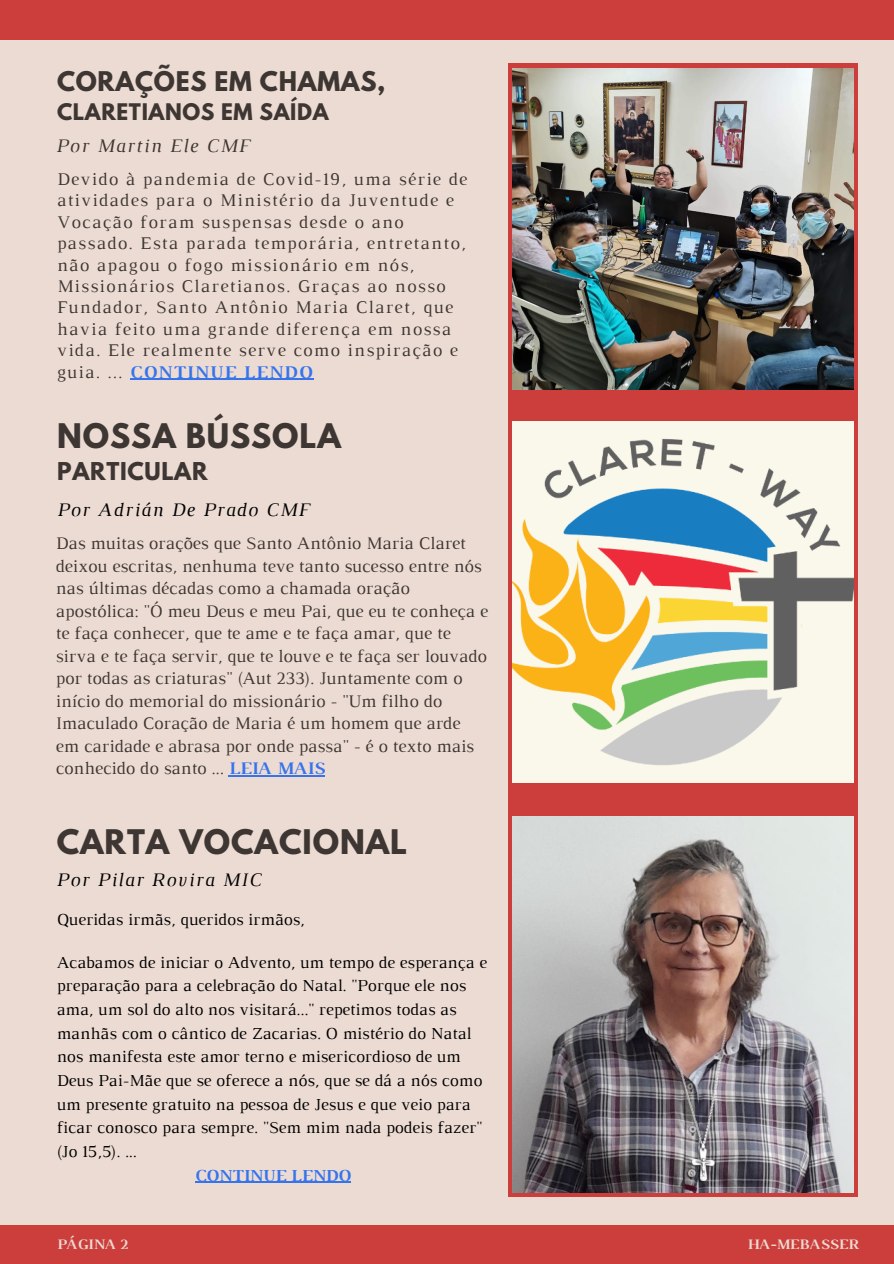
<style>
.page{position:relative;width:894px;height:1264px;background:#fff}
.page>*{position:absolute;margin:0;border:0;box-sizing:border-box;transform-origin:0 0}
.t1{font:700 30px "League Spartan";letter-spacing:.03em;color:#3d3632}
.t2{font:700 24px "League Spartan";letter-spacing:.03em;color:#3d3632}
.t3{font:700 21.75px "League Spartan";letter-spacing:.03em;color:#3d3632}
.t4{font:700 20.25px "League Spartan";letter-spacing:.03em;color:#3d3632}
.t5{font:italic 19.5px "Luthier";letter-spacing:.07em;color:#000}
.t6{font:italic 19.5px "Luthier";letter-spacing:.07em;color:#3d3632}
.t7{font:18.15px/21.5px "Luthier";letter-spacing:.07em;color:#3d3632}
.t8{font:18px/22.5px "Luthier";color:#3d3632}
.t9{font:17.1px/23.7px "Luthier";color:#000}
.t10{font:700 17.1px "Luthier";color:#3674ec}
.t11{font:700 14.7px "Luthier";color:#ecdbd3}
.s1{font-weight:700;color:#3674ec}
</style>
<div class="page">
<div style="left:0;top:0;width:893px;height:1263px;background:#ecdbd3"></div>
<div style="left:0;top:1224px;width:893px;height:39px;background:#cc3e3b"></div>
<div style="left:0;top:0;width:893px;height:39px;background:#cc3e3b"></div>
<hr style="left:130px;top:378px;width:183px;height:2px;background:#3674ec">
<hr style="left:229px;top:775px;width:96px;height:1px;background:#3674ec">
<hr style="left:195px;top:1181px;width:155px;height:1px;background:#3674ec">
<div style="left:508px;top:63px;width:349px;height:1133px;background:#cc3e3b"></div>
<img style="left:512px;top:421px;width:341px;height:361px">
<img style="left:512px;top:816px;width:341px;height:376px">
<img style="left:512px;top:68px;width:341px;height:321px">
<p class="t2" style="left:57px;top:69px;width:330px">CORAÇÕES EM CHAMAS,</p>
<p class="t4" style="left:57px;top:102px;width:273px">CLARETIANOS EM SAÍDA</p>
<p class="t6" style="left:56px;top:139px;width:195px">Por Martin Ele CMF</p>
<p class="t7" style="left:57px;top:170px;width:411px">Devido à pandemia de Covid-19, uma série de atividades para o Ministério da Juventude e Vocação foram suspensas desde o ano passado. Esta parada temporária, entretanto, não apagou o fogo missionário em nós, Missionários Claretianos. Graças ao nosso Fundador, Santo Antônio Maria Claret, que havia feito uma grande diferença em nossa vida. Ele realmente serve como inspiração e guia. ... <span class="s1">CONTINUE LENDO</span></p>
<p class="t1" style="left:57px;top:421px;width:285px">NOSSA BÚSSOLA</p>
<p class="t3" style="left:57px;top:461px;width:152px">PARTICULAR</p>
<p class="t5" style="left:57px;top:502px;width:254px">Por Adrián De Prado CMF</p>
<p class="t8" style="left:56px;top:533px;width:434px">Das muitas orações que Santo Antônio Maria Claret deixou escritas, nenhuma teve tanto sucesso entre nós nas últimas décadas como a chamada oração apostólica: "Ó meu Deus e meu Pai, que eu te conheça e te faça conhecer, que te ame e te faça amar, que te sirva e te faça servir, que te louve e te faça ser louvado por todas as criaturas" (Aut 233). Juntamente com o início do memorial do missionário - "Um filho do Imaculado Coração de Maria é um homem que arde<br>em caridade e abrasa por onde passa" - é o texto mais conhecido do santo ... <span class="s1">LEIA MAIS</span></p>
<p class="t1" style="left:57px;top:827px;width:352px">CARTA VOCACIONAL</p>
<p class="t5" style="left:56px;top:872px;width:206px">Por Pilar Rovira MIC</p>
<p class="t9" style="left:57px;top:908px;width:249px">Queridas irmãs, queridos irmãos,</p>
<p class="t9" style="left:57px;top:951px;width:432px">Acabamos de iniciar o Advento, um tempo de esperança e preparação para a celebração do Natal. "Porque ele nos ama, um sol do alto nos visitará..." repetimos todas as manhãs com o cântico de Zacarias. O mistério do Natal nos manifesta este amor terno e misericordioso de um Deus Pai-Mãe que se oferece a nós, que se dá a nós como um presente gratuito na pessoa de Jesus e que veio para ficar conosco para sempre. "Sem mim nada podeis fazer" (Jo 15,5). ...</p>
<p class="t10" style="left:195px;top:1168px;width:157px">CONTINUE LENDO</p>
<p class="t11" style="left:57px;top:1239px;width:73px">PÁGINA 2</p>
<p class="t11" style="left:747px;top:1238px;width:112px">HA-MEBASSER</p>
</div>
